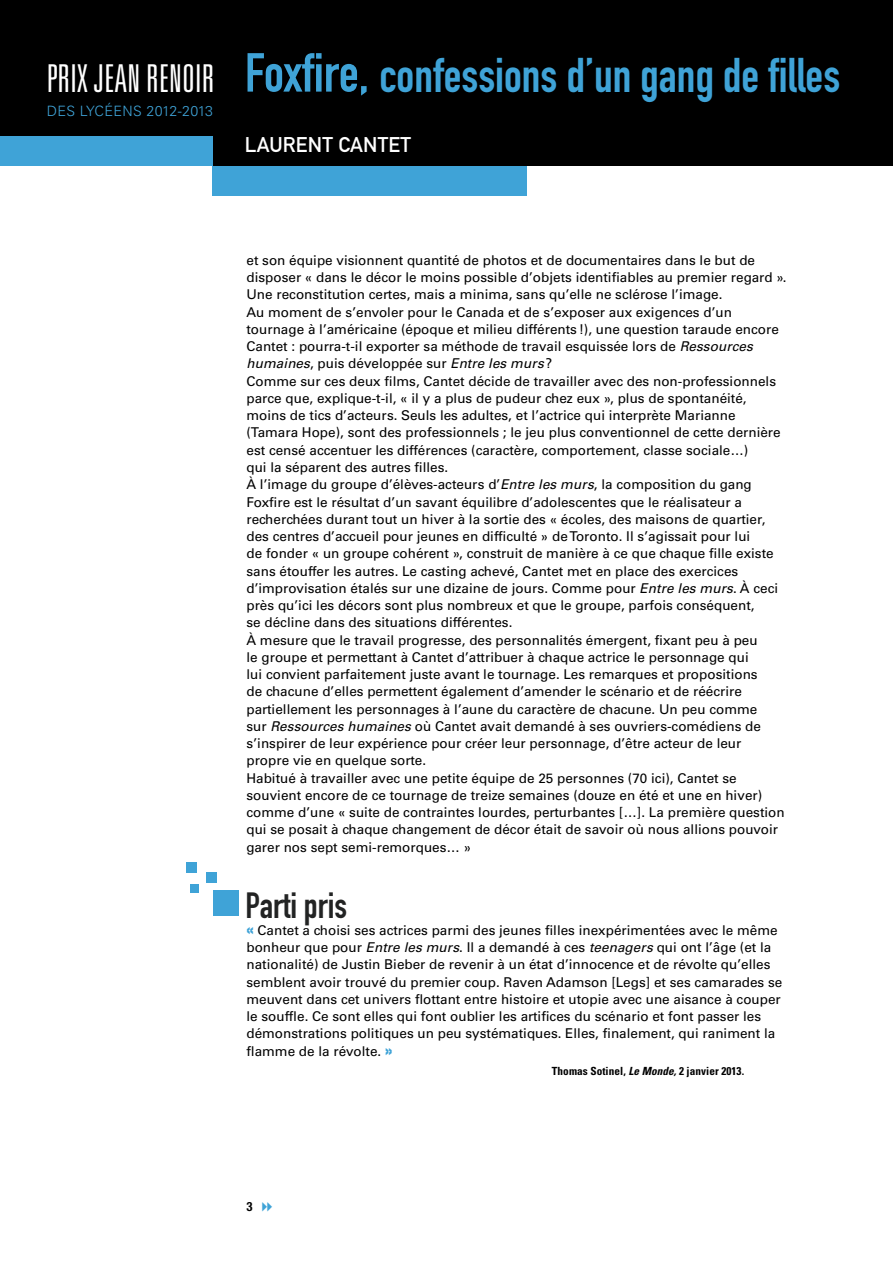
<style>
.page{position:relative;width:893px;height:1263px;background:#fff}
.page>*{position:absolute;margin:0;border:0;box-sizing:border-box;transform-origin:0 0}
.t1{font:48px "DIN Engschrift Std";color:#3fa3d7}
.t2{font:300 ultra-condensed 38.4px "Univers LT Std";letter-spacing:.005em;color:#fff}
.t3{font:36px "DIN Engschrift Std";color:#222323}
.t4{font:21px "DIN Mittelschrift Std";letter-spacing:.01em;color:#fff}
.t5{font:300 14.25px "Univers LT Std";letter-spacing:.025em;color:#3fa3d7}
.t6{font:13.5px/17.2px "Univers LT Std";color:#000}
.t7{font:700 condensed 12.75px "Helvetica Neue LT Std";color:#000}
.t8{font:700 condensed 11.25px "Univers LT Std";letter-spacing:.005em;color:#000}
.s1{font-size:54px}
.s2{font-style:italic}
.s3{font-family:"Helvetica Neue LT Std";font-weight:900;font-size:16.5px;color:#3fa3d7}
</style>
<div class="page">
<div style="left:0;top:0;width:893px;height:166px;background:#000"></div>
<div style="left:0;top:136px;width:213px;height:30px;background:#3fa3d7"></div>
<div style="left:213px;top:166px;width:314px;height:30px;background:#3fa3d7"></div>
<div style="left:206px;top:873px;width:11px;height:10px;background:#3fa3d7"></div>
<div style="left:186px;top:862px;width:11px;height:11px;background:#3fa3d7"></div>
<div style="left:190px;top:884px;width:9px;height:9px;background:#3fa3d7"></div>
<div style="left:213px;top:891px;width:26px;height:25px;background:#3fa3d7"></div>
<h2 class="t2" style="left:47px;top:58px;width:169px">PRIX JEAN RENOIR</h2>
<p class="t5" style="left:47px;top:102px;width:168px">DES LYCÉENS 2012-2013</p>
<h1 class="t1" style="left:245px;top:47px;width:597px"><span class="s1">Foxfire,</span> confessions d’un gang de filles</h1>
<h3 class="t4" style="left:245px;top:132px;width:167px">LAURENT CANTET</h3>
<p class="t6" style="left:246px;top:252px;width:542px">et son équipe visionnent quantité de photos et de documentaires dans le but de disposer « dans le décor le moins possible d’objets identifiables au premier regard ».<br>Une reconstitution certes, mais a minima, sans qu’elle ne sclérose l’image.<br>Au moment de s’envoler pour le Canada et de s’exposer aux exigences d’un tournage à l’américaine (époque et milieu différents!), une question taraude encore Cantet : pourra-t-il exporter sa méthode de travail esquissée lors de <span class="s2">Ressources humaines</span>, puis développée sur <span class="s2">Entre les murs</span> ?<br>Comme sur ces deux films, Cantet décide de travailler avec des non-professionnels parce que, explique-t-il, « il y a plus de pudeur chez eux », plus de spontanéité, moins de tics d’acteurs. Seuls les adultes, et l’actrice qui interprète Marianne (Tamara Hope), sont des professionnels ; le jeu plus conventionnel de cette dernière est censé accentuer les différences (caractère, comportement, classe sociale…)<br>qui la séparent des autres filles.<br>À l’image du groupe d’élèves-acteurs d’<span class="s2">Entre les murs</span>, la composition du gang Foxfire est le résultat d’un savant équilibre d’adolescentes que le réalisateur a recherchées durant tout un hiver à la sortie des « écoles, des maisons de quartier, des centres d’accueil pour jeunes en difficulté » de Toronto. Il s’agissait pour lui<br>de fonder « un groupe cohérent », construit de manière à ce que chaque fille existe sans étouffer les autres. Le casting achevé, Cantet met en place des exercices d’improvisation étalés sur une dizaine de jours. Comme pour <span class="s2">Entre les murs</span>. À ceci près qu’ici les décors sont plus nombreux et que le groupe, parfois conséquent,<br>se décline dans des situations différentes.<br>À mesure que le travail progresse, des personnalités émergent, fixant peu à peu<br>le groupe et permettant à Cantet d’attribuer à chaque actrice le personnage qui<br>lui convient parfaitement juste avant le tournage. Les remarques et propositions<br>de chacune d’elles permettent également d’amender le scénario et de réécrire partiellement les personnages à l’aune du caractère de chacune. Un peu comme<br>sur <span class="s2">Ressources humaines</span> où Cantet avait demandé à ses ouvriers-comédiens de s’inspirer de leur expérience pour créer leur personnage, d’être acteur de leur propre vie en quelque sorte.<br>Habitué à travailler avec une petite équipe de 25 personnes (70 ici), Cantet se souvient encore de ce tournage de treize semaines (douze en été et une en hiver) comme d’une « suite de contraintes lourdes, perturbantes […]. La première question qui se posait à chaque changement de décor était de savoir où nous allions pouvoir garer nos sept semi-remorques… »</p>
<h3 class="t3" style="left:246px;top:884px;width:103px">Parti pris</h3>
<p class="t6" style="left:246px;top:921px;width:537px"><span class="s3">«</span> Cantet a choisi ses actrices parmi des jeunes filles inexpérimentées avec le même bonheur que pour <span class="s2">Entre les murs</span>. Il a demandé à ces <span class="s2">teenagers</span> qui ont l’âge (et la nationalité) de Justin Bieber de revenir à un état d’innocence et de révolte qu’elles semblent avoir trouvé du premier coup. Raven Adamson [Legs] et ses camarades se meuvent dans cet univers flottant entre histoire et utopie avec une aisance à couper le souffle. Ce sont elles qui font oublier les artifices du scénario et font passer les démonstrations politiques un peu systématiques. Elles, finalement, qui raniment la flamme de la révolte. <span class="s3">»</span></p>
<p class="t8" style="left:552px;top:1064px;width:194px">Thomas Sotinel, <span class="s2">Le Monde,</span> 2 janvier 2013.</p>
<p class="t7" style="left:247px;top:1199px;width:8px">3</p>
</div>
